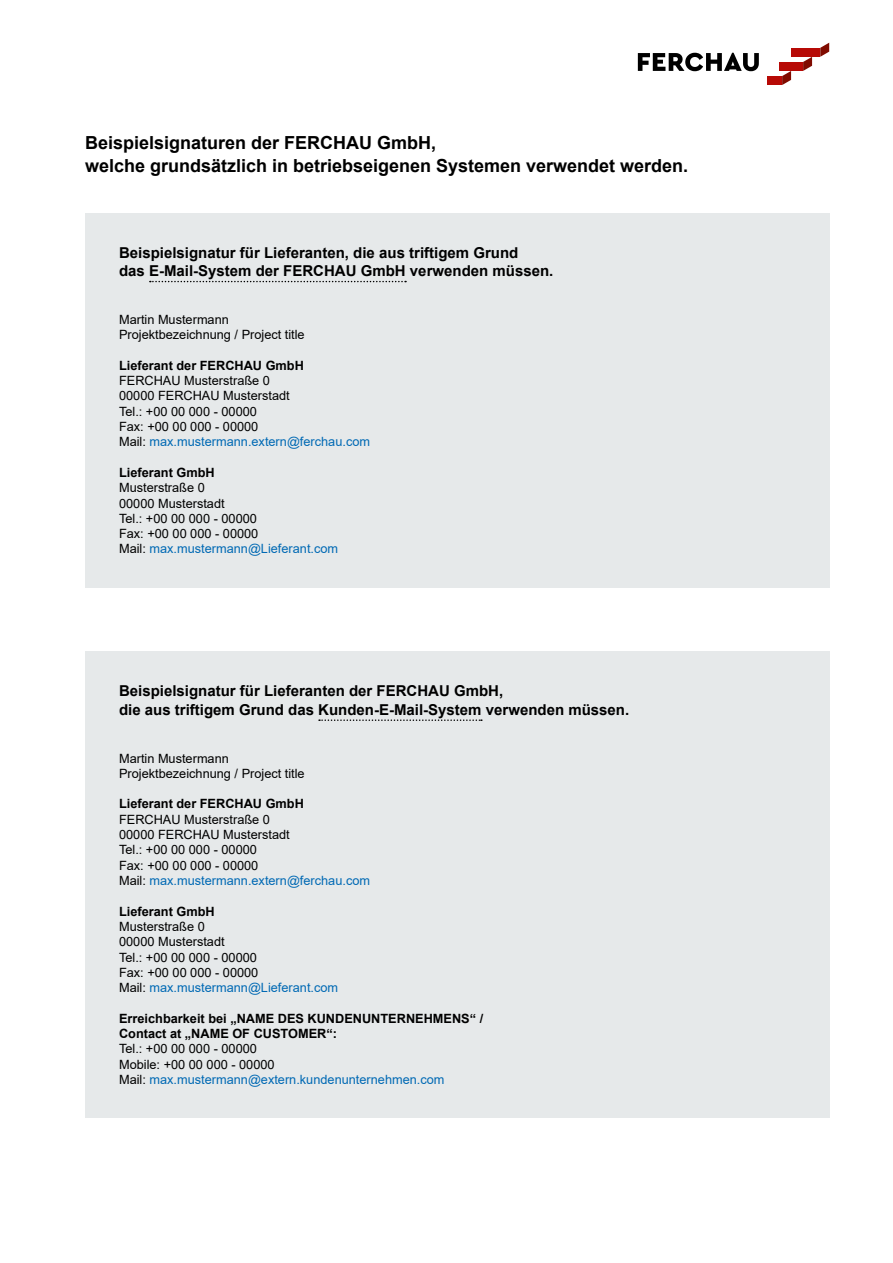
<style>
.page{position:relative;width:893px;height:1263px;background:#fff}
.page>*{position:absolute;margin:0;border:0;box-sizing:border-box;transform-origin:0 0}
.t1{font:700 18px/22.5px "Arial";color:#000}
.t2{font:700 15px/18.8px "Arial";color:#000}
.t3{font:12.75px/15.3px "Arial";color:#000}
.t4{font:700 12.75px/15.3px "Arial";color:#000}
.s1{color:#0069b4}
</style>
<div class="page">
<svg style="left:638px;top:53px;width:121px;height:18px"></svg>
<svg style="left:782px;top:71px;width:9px;height:14px"></svg>
<div style="left:768px;top:76px;width:14px;height:9px;background:#b70a06"></div>
<svg style="left:803px;top:57px;width:9px;height:14px"></svg>
<div style="left:780px;top:62px;width:23px;height:9px;background:#b70a06"></div>
<svg style="left:820px;top:43px;width:9px;height:14px"></svg>
<div style="left:792px;top:48px;width:28px;height:9px;background:#b70a06"></div>
<div style="left:85px;top:213px;width:744px;height:374px;background:#e6e9ea"></div>
<svg style="left:150px;top:281px;width:256px;height:1px"></svg>
<div style="left:85px;top:651px;width:744px;height:467px;background:#e6e9ea"></div>
<svg style="left:319px;top:719px;width:163px;height:2px"></svg>
<h1 class="t1" style="left:85px;top:132px;width:605px">Beispielsignaturen der FERCHAU GmbH,<br>welche grundsätzlich in betriebseigenen Systemen verwendet werden.</h1>
<p class="t2" style="left:119px;top:243px;width:436px">Beispielsignatur für Lieferanten, die aus triftigem Grund<br>das E-Mail-System der FERCHAU GmbH verwenden müssen.</p>
<p class="t3" style="left:119px;top:312px;width:187px">Martin Mustermann<br>Projektbezeichnung / Project title</p>
<p class="t4" style="left:119px;top:358px;width:186px">Lieferant der FERCHAU GmbH</p>
<p class="t3" style="left:119px;top:373px;width:253px">FERCHAU Musterstraße 0<br>00000 FERCHAU Musterstadt<br>Tel.: +00 00 000 - 00000<br>Fax: +00 00 000 - 00000<br>Mail: <span class="s1">max.mustermann.extern@ferchau.com</span></p>
<p class="t4" style="left:119px;top:465px;width:97px">Lieferant GmbH</p>
<p class="t3" style="left:119px;top:480px;width:221px">Musterstraße 0<br>00000 Musterstadt<br>Tel.: +00 00 000 - 00000<br>Fax: +00 00 000 - 00000<br>Mail: <span class="s1">max.mustermann@Lieferant.com</span></p>
<p class="t2" style="left:119px;top:682px;width:512px">Beispielsignatur für Lieferanten der FERCHAU GmbH,<br>die aus triftigem Grund das Kunden-E-Mail-System verwenden müssen.</p>
<p class="t3" style="left:119px;top:750px;width:187px">Martin Mustermann<br>Projektbezeichnung / Project title</p>
<p class="t4" style="left:119px;top:796px;width:186px">Lieferant der FERCHAU GmbH</p>
<p class="t3" style="left:119px;top:811px;width:253px">FERCHAU Musterstraße 0<br>00000 FERCHAU Musterstadt<br>Tel.: +00 00 000 - 00000<br>Fax: +00 00 000 - 00000<br>Mail: <span class="s1">max.mustermann.extern@ferchau.com</span></p>
<p class="t4" style="left:119px;top:903px;width:97px">Lieferant GmbH</p>
<p class="t3" style="left:119px;top:919px;width:221px">Musterstraße 0<br>00000 Musterstadt<br>Tel.: +00 00 000 - 00000<br>Fax: +00 00 000 - 00000<br>Mail: <span class="s1">max.mustermann@Lieferant.com</span></p>
<p class="t4" style="left:119px;top:1011px;width:366px">Erreichbarkeit bei „NAME DES KUNDENUNTERNEHMENS“ /<br>Contact at „NAME OF CUSTOMER“:</p>
<p class="t3" style="left:119px;top:1041px;width:327px">Tel.: +00 00 000 - 00000<br>Mobile: +00 00 000 - 00000<br>Mail: <span class="s1">max.mustermann@extern.kundenunternehmen.com</span></p>
</div>
